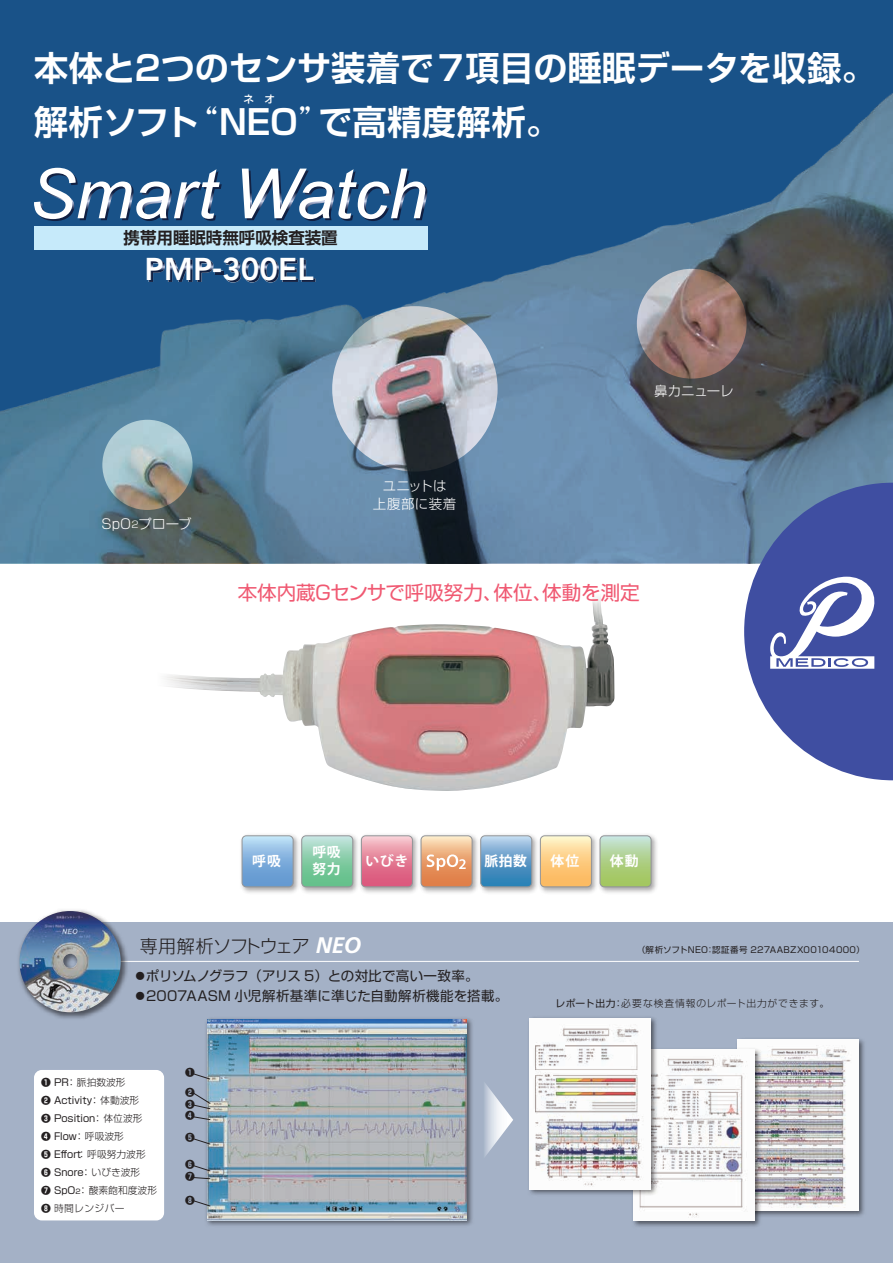
<style>
.page{position:relative;width:893px;height:1263px;background:#fff}
.page>*{position:absolute;margin:0;border:0;box-sizing:border-box;transform-origin:0 0}
.t1{font:700 34.05px/54px "Shin Go Pro De";color:#fff}
.t2{font:800 31.5px "Avenir";color:#fff}
.t3{font:19.5px "Shin Go Pro";color:#f05972}
.t4{font:300 18px "Shin Go Pro";letter-spacing:-.05em;color:#231f20}
.t5{font:700 16.5px "Shin Go Pro De";color:#231f20}
.t6{font:700 13.8px/17px "Koz Go Pro";letter-spacing:.04em;color:#fff}
.t7{font:13.5px "Shin Go Pro";letter-spacing:.01em;color:#231f20}
.t8{font:13.5px "Shin Go Pro";letter-spacing:-.01em;color:#231f20}
.t9{font:300 13.5px/18px "Shin Go Pro";letter-spacing:.01em;color:#fff;text-align:center}
.t10{font:500 10.5px "Shin Go Pro";color:#fff}
.t11{font:9.75px/18px "Shin Go Pro";color:#231f20}
.t12{font:300 9.75px/18px "Shin Go Pro";color:#231f20}
.t13{font:300 9.75px "Shin Go Pro";letter-spacing:.08em;color:#231f20}
.t14{font:700 9.75px/12px "Shin Go Pro";color:#231f20;text-align:justify}
.t15{font:8.55px "Shin Go Pro";letter-spacing:.03em;color:#231f20}
.s1{font-family:"Ryumin Pro";font-weight:500}
.s2{font-size:9.45px}
.s3{font-family:"Frutiger LT Std";font-weight:700;font-style:italic;font-size:22.5px;color:#fff}
.s4{font-weight:700}
.s5{font-weight:300}
.s6{font-weight:400}
.s7{font-weight:400;font-size:6.9px}
</style>
<div class="page">
<div style="left:0;top:923px;width:893px;height:340px;background:#a4b1c6"></div>
<div style="left:34px;top:1070px;width:130px;height:150px;background:#fff;border-radius:8px"></div>
<hr style="left:114px;top:961px;width:745px;height:1px;background:#fff">
<img style="left:737px;top:1039px;width:128px;height:178px">
<img style="left:738px;top:1039px;width:121px;height:171px">
<img style="left:633px;top:1045px;width:131px;height:182px">
<img style="left:634px;top:1050px;width:121px;height:170px">
<img style="left:529px;top:1017px;width:130px;height:181px">
<img style="left:529px;top:1018px;width:122px;height:171px">
<img style="left:206px;top:1018px;width:267px;height:208px">
<img style="left:208px;top:1019px;width:258px;height:201px">
<img style="left:15px;top:910px;width:115px;height:109px">
<img style="left:20px;top:911px;width:101px;height:101px">
<svg style="left:0;top:0;width:893px;height:563px;background:#40688b"></svg>
<img style="left:230px;top:624px;width:384px;height:167px">
<svg style="left:166px;top:675px;width:64px;height:16px"></svg>
<svg style="left:576px;top:608px;width:38px;height:39px"></svg>
<img style="left:422px;top:834px;width:54px;height:59px">
<img style="left:476px;top:834px;width:59px;height:59px">
<svg style="left:481px;top:836px;width:51px;height:51px;background:#669fca"></svg>
<div style="left:480px;top:835px;width:52px;height:52px;border:1px solid #939598;border-radius:4px"></div>
<img style="left:535px;top:834px;width:60px;height:59px">
<svg style="left:540px;top:836px;width:51px;height:51px;background:#fdd088"></svg>
<div style="left:540px;top:835px;width:52px;height:52px;border:1px solid #939598;border-radius:4px"></div>
<img style="left:595px;top:834px;width:62px;height:59px">
<svg style="left:600px;top:836px;width:51px;height:51px;background:#b0d18f"></svg>
<div style="left:600px;top:835px;width:51px;height:52px;border:1px solid #939598;border-radius:4px"></div>
<img style="left:303px;top:834px;width:54px;height:59px">
<svg style="left:303px;top:836px;width:50px;height:51px;background:#89cdaa"></svg>
<div style="left:301px;top:835px;width:52px;height:52px;border:1px solid #939598;border-radius:4px"></div>
<img style="left:241px;top:834px;width:62px;height:59px">
<svg style="left:242px;top:836px;width:51px;height:51px;background:#85b3de"></svg>
<div style="left:242px;top:835px;width:51px;height:52px;border:1px solid #939598;border-radius:4px"></div>
<img style="left:357px;top:834px;width:65px;height:59px">
<svg style="left:361px;top:836px;width:51px;height:51px;background:#e5849b"></svg>
<div style="left:361px;top:835px;width:52px;height:52px;border:1px solid #939598;border-radius:4px"></div>
<svg style="left:192px;top:1073px;width:19px;height:7px"></svg>
<svg style="left:193px;top:1177px;width:18px;height:2px"></svg>
<svg style="left:193px;top:1138px;width:18px;height:7px"></svg>
<svg style="left:192px;top:1092px;width:19px;height:17px"></svg>
<svg style="left:193px;top:1116px;width:18px;height:4px"></svg>
<svg style="left:193px;top:1165px;width:18px;height:6px"></svg>
<svg style="left:193px;top:1200px;width:18px;height:6px"></svg>
<svg style="left:485px;top:1084px;width:28px;height:72px"></svg>
<svg style="left:34px;top:168px;width:188px;height:53px"></svg>
<svg style="left:242px;top:169px;width:185px;height:52px"></svg>
<div style="left:34px;top:227px;width:393px;height:23px;background:#c6eafa"></div>
<svg style="left:744px;top:483px;width:148px;height:297px"></svg>
<hr style="left:892px;top:483px;width:1px;height:297px;background:#3f4ea1">
<svg style="left:421px;top:836px;width:51px;height:51px;background:#e8ab81"></svg>
<svg style="left:149px;top:259px;width:166px;height:23px;background:#1e4673"></svg>
<img style="left:592px;top:597px;width:9px;height:11px">
<h1 class="t1" style="left:34px;top:37px;width:843px">本体と2つのセンサ装着で7項目の睡眠データを収録。解析ソフト<span class="s1">“</span>NEO<span class="s1">”</span>で高精度解析。</h1>
<p class="t10" style="left:243px;top:90px;width:33px">ネ オ</p>
<h3 class="t5" style="left:124px;top:225px;width:216px">携帯用睡眠時無呼吸検査装置</h3>
<h2 class="t2" style="left:145px;top:244px;width:171px">PMP-300EL</h2>
<h3 class="t9" style="left:101px;top:513px;width:92px">SpO<span class="s2">2</span>プローブ</h3>
<h3 class="t9" style="left:654px;top:380px;width:81px">鼻カニューレ</h3>
<h3 class="t9" style="left:373px;top:475px;width:85px">ユニットは<br>上腹部に装着</h3>
<h3 class="t3" style="left:238px;top:576px;width:404px">本体内蔵Gセンサで呼吸努力、体位、体動を測定</h3>
<h3 class="t6" style="left:313px;top:845px;width:30px">呼吸努力</h3>
<h3 class="t6" style="left:252px;top:853px;width:30px">呼吸</h3>
<h3 class="t6" style="left:366px;top:853px;width:44px">いびき</h3>
<h3 class="t6" style="left:484px;top:853px;width:44px">脈拍数</h3>
<h3 class="t6" style="left:550px;top:853px;width:30px">体位</h3>
<h3 class="t6" style="left:610px;top:853px;width:31px">体動</h3>
<h3 class="t4" style="left:140px;top:932px;width:223px">専用解析ソフトウェア <span class="s3">NEO</span></h3>
<h3 class="t8" style="left:133px;top:965px;width:347px">●ポリソムノグラフ（アリス 5）との対比で高い一致率。</h3>
<h3 class="t7" style="left:133px;top:985px;width:376px">●2007AASM 小児解析基準に準じた自動解析機能を搭載。</h3>
<p class="t11" style="left:41px;top:1071px;width:103px"><span class="s4">❶</span> PR： <span class="s5">脈拍数波形<br></span><span class="s4">❷</span> Activity： <span class="s5">体動波形<br></span><span class="s4">❸</span> Position： <span class="s5">体位波形<br></span><span class="s4">❹</span> Flow： <span class="s5">呼吸波形<br></span><span class="s4">❺</span> Effor：</p>
<p class="t12" style="left:41px;top:1143px;width:118px;text-indent:36px"><span class="s6">t</span> 呼吸努力波形<br><span class="s4">❻</span> <span class="s6">Snore：</span> いびき波形<br><span class="s4">❼</span> <span class="s6">SpO</span><span class="s7">2</span><span class="s6">：</span> 酸素飽和度波形<br><span class="s4">❽</span> 時間レンジバー</p>
<p class="t14" style="left:185px;top:1066px;width:11px">❶</p>
<p class="t14" style="left:185px;top:1085px;width:11px">❷<br>❸<br>❹</p>
<p class="t14" style="left:185px;top:1158px;width:11px">❻</p>
<p class="t14" style="left:185px;top:1193px;width:11px">❽</p>
<p class="t14" style="left:185px;top:1130px;width:11px">❺</p>
<p class="t14" style="left:185px;top:1169px;width:11px">❼</p>
<p class="t15" style="left:637px;top:943px;width:229px">（解析ソフトNEO：認証番号 227AABZX00104000）</p>
<p class="t13" style="left:555px;top:995px;width:275px"><span class="s6">レポート出力：</span>必要な検査情報のレポート出力ができます。</p>
</div>
